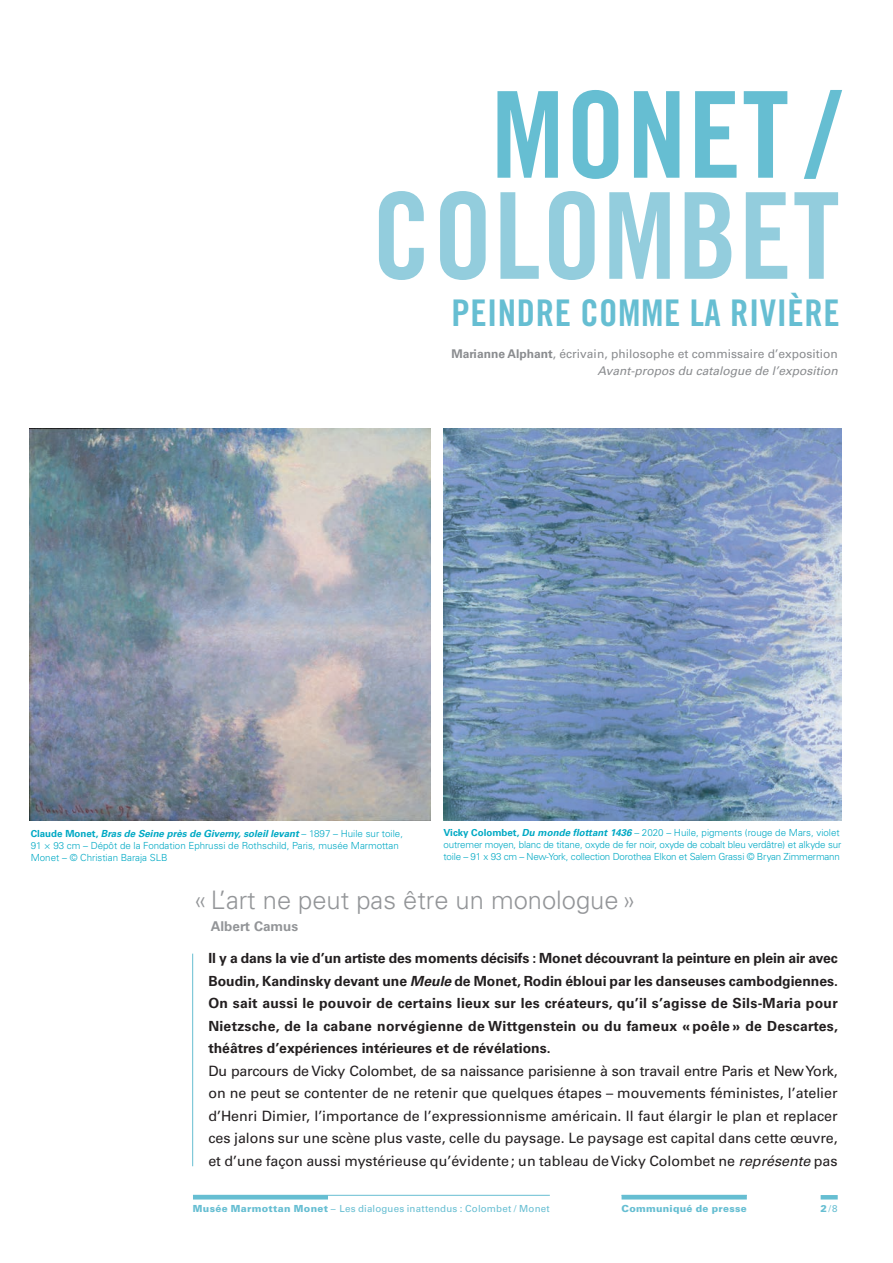
<style>
.page{position:relative;width:893px;height:1263px;background:#fff}
.page>*{position:absolute;margin:0;border:0;box-sizing:border-box;transform-origin:0 0}
.t1{font:119.85px "Trade Gothic Bold Cond Twenty";letter-spacing:.01em;color:#93cddd}
.t2{font:119.85px "Trade Gothic Bold Cond Twenty";letter-spacing:.01em;color:#66bed2}
.t3{font:36.75px "Trade Gothic Bold Cond Twenty";letter-spacing:.015em;color:#66bed2}
.t4{font:300 25.5px "Univers";color:#939598}
.t5{font:14.25px/22.5px "Univers";color:#231f20;text-align:justify}
.t6{font:700 13.95px/22.5px "Univers";color:#231f20;text-align:justify}
.t7{font:700 13.5px "Univers";color:#939598}
.t8{font:12px/16.5px "Univers";color:#8a8c8f;text-align:right}
.t9{font:300 9.75px/12px "Univers";letter-spacing:-.015em;color:#01a9c4}
.t10{font:9.75px "Univers";letter-spacing:.015em;color:#66bed2}
.t11{font:900 9.75px "Univers";letter-spacing:.025em;color:#66bed2}
.s1{font-weight:700}
.s2{font-style:italic}
.s3{font-weight:700;font-style:italic}
.s4{font-weight:900}
</style>
<div class="page">
<hr style="left:193px;top:1195px;width:357px;height:1px;background:#66bed2">
<hr style="left:193px;top:1195px;width:135px;height:4px;background:#66bed2">
<hr style="left:622px;top:1195px;width:125px;height:4px;background:#66bed2">
<hr style="left:821px;top:1195px;width:17px;height:4px;background:#66bed2">
<hr style="left:192px;top:954px;width:1px;height:212px;background:#66bed2">
<img style="left:443px;top:428px;width:398px;height:392px">
<img style="left:29px;top:428px;width:402px;height:392px">
<h1 class="t2" style="left:491px;top:62px;width:350px">MONET/</h1>
<h1 class="t1" style="left:372px;top:163px;width:469px">COLOMBET</h1>
<h2 class="t3" style="left:451px;top:291px;width:390px">PEINDRE COMME LA RIVIÈRE</h2>
<p class="t8" style="left:451px;top:346px;width:388px"><span class="s1">Marianne Alphant</span>, écrivain, philosophe et commissaire d’exposition<br><span class="s2">Avant-propos du catalogue de l’exposition</span></p>
<p class="t9" style="left:31px;top:828px;width:374px"><span class="s1">Claude Monet,</span> <span class="s3">Bras de Seine près de Giverny, soleil levant</span> – 1897 – Huile sur toile,<br>91 × 93 cm – Dépôt de la Fondation Ephrussi de Rothschild, Paris, musée Marmottan<br>Monet – © Christian Baraja SLB</p>
<p class="t9" style="left:443px;top:827px;width:399px"><span class="s1">Vicky Colombet,</span> <span class="s3">Du monde flottant 1436</span> – 2020 – Huile, pigments (rouge de Mars, violet outremer moyen, blanc de titane, oxyde de fer noir, oxyde de cobalt bleu verdâtre) et alkyde sur toile – 91 x 93 cm – New-York, collection Dorothea Elkon et Salem Grassi © Bryan Zimmermann</p>
<h3 class="t4" style="left:193px;top:884px;width:444px">« L’art ne peut pas être un monologue»</h3>
<p class="t7" style="left:211px;top:918px;width:89px">Albert Camus</p>
<p class="t6" style="left:208px;top:947px;width:631px">Il y a dans la vie d’un artiste des moments décisifs : Monet découvrant la peinture en plein air avec Boudin, Kandinsky devant une <span class="s2">Meule</span> de Monet, Rodin ébloui par les danseuses cambodgiennes.<br>On sait aussi le pouvoir de certains lieux sur les créateurs, qu’il s’agisse de Sils-Maria pour Nietzsche, de la cabane norvégienne de Wittgenstein ou du fameux « poêle » de Descartes, théâtres d’expériences intérieures et de révélations.</p>
<p class="t5" style="left:208px;top:1059px;width:631px">Du parcours de Vicky Colombet, de sa naissance parisienne à son travail entre Paris et New York, on ne peut se contenter de ne retenir que quelques étapes – mouvements féministes, l’atelier d’Henri Dimier, l’importance de l’expressionnisme américain. Il faut élargir le plan et replacer ces jalons sur une scène plus vaste, celle du paysage. Le paysage est capital dans cette œuvre, et d’une façon aussi mystérieuse qu’évidente; un tableau de Vicky Colombet ne <span class="s2">représente</span> pas</p>
<p class="t10" style="left:193px;top:1202px;width:358px"><span class="s4">Musée Marmottan Monet</span> – Les dialogues inattendus : Colombet / Monet</p>
<p class="t11" style="left:622px;top:1202px;width:127px">Communiqué de presse</p>
<p class="t10" style="left:821px;top:1202px;width:19px"><span class="s4">2</span>/8</p>
</div>
